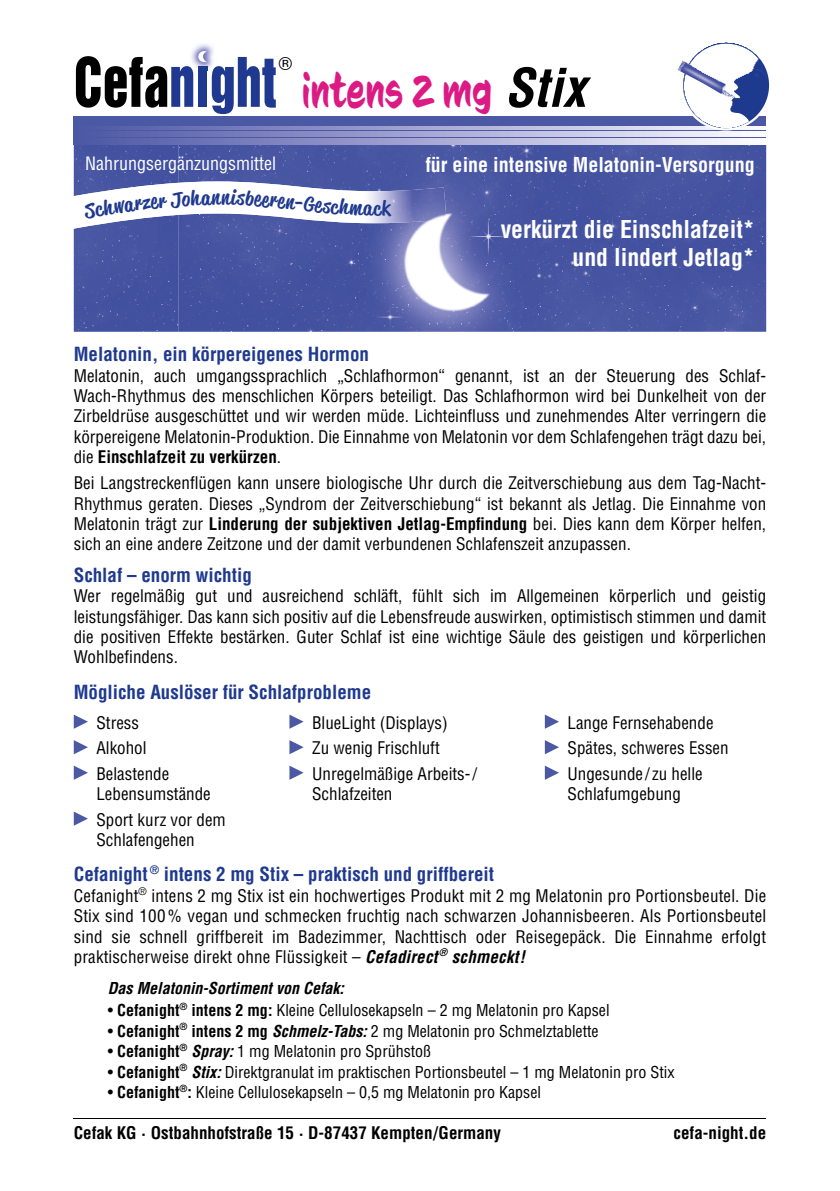
<style>
.page{position:relative;width:840px;height:1191px;background:#fff}
.page>*{position:absolute;margin:0;border:0;box-sizing:border-box;transform-origin:0 0}
.t1{font:62.4px "Helvetica Inserat";color:#1e398f;scale:.83 1}
.t2{font:46px "CC Sign Language";letter-spacing:.015em;color:#db1a84;scale:.83 1}
.t3{font:700 condensed 24px/28.8px "Helvetica";color:#fff;text-align:right}
.t4{font:700 condensed 20px "Helvetica";color:#fff}
.t5{font:500 20px "Reklame Script";color:#1e398f}
.t6{font:700 condensed 19px "Helvetica";color:#1e398f}
.t7{font:condensed 18px "Helvetica";color:#fff}
.t8{font:18px "Helvetica";color:#000}
.t9{font:condensed 17px/20.4px "Helvetica";color:#000;text-align:justify}
.t10{font:700 condensed 17px "Helvetica";color:#000}
.t11{font:condensed 16px "Helvetica";color:#000}
.t12{font:italic 700 condensed 16px "Helvetica";color:#000}
.s1{color:#000}
.s2{font-family:"Helvetica";font-weight:700;font-style:italic;font-stretch:condensed;font-size:52px;color:#000}
.s3{font-weight:700}
.s4{font-weight:700;font-style:italic}
</style>
<div class="page">
<div style="left:74px;top:145px;width:104px;height:187px;background:#4452a0"></div>
<hr style="left:74px;top:1117px;width:691px;height:1px;background:#000">
<img style="left:178px;top:145px;width:587px;height:187px">
<svg style="left:74px;top:116px;width:691px;height:23px;background:#626cb0"></svg>
<svg style="left:74px;top:139px;width:657px;height:6px;background:#9fa2d0"></svg>
<svg style="left:74px;top:132px;width:691px;height:4px;background:#a4a6d2"></svg>
<svg style="left:74px;top:126px;width:691px;height:3px;background:#a0a3d0"></svg>
<svg style="left:74px;top:714px;width:14px;height:15px"></svg>
<svg style="left:289px;top:714px;width:14px;height:15px"></svg>
<svg style="left:544px;top:714px;width:14px;height:15px"></svg>
<svg style="left:74px;top:740px;width:14px;height:14px"></svg>
<svg style="left:289px;top:740px;width:14px;height:14px"></svg>
<svg style="left:544px;top:740px;width:14px;height:14px"></svg>
<svg style="left:74px;top:765px;width:14px;height:15px"></svg>
<svg style="left:289px;top:765px;width:14px;height:15px"></svg>
<svg style="left:544px;top:765px;width:14px;height:15px"></svg>
<svg style="left:74px;top:811px;width:14px;height:14px"></svg>
<svg style="left:680px;top:40px;width:90px;height:90px"></svg>
<img style="left:686px;top:42px;width:39px;height:22px">
<img style="left:74px;top:183px;width:104px;height:46px">
<img style="left:178px;top:181px;width:268px;height:42px">
<img style="left:193px;top:44px;width:20px;height:27px">
<img style="left:212px;top:57px;width:3px;height:14px">
<svg style="left:189px;top:51px;width:18px;height:20px"></svg>
<svg style="left:83px;top:189px;width:138px;height:30px"></svg>
<svg style="left:231px;top:189px;width:160px;height:28px"></svg>
<h1 class="t1" style="left:74px;top:45px;width:245px"><span class="s1">Cefa</span>nıght</h1>
<p class="t8" style="left:279px;top:50px;width:15px">®</p>
<h2 class="t2" style="left:302px;top:66px;width:343px">INTENS 2 MG <span class="s2">Stix</span></h2>
<p class="t7" style="left:85px;top:152px;width:192px">Nahrungsergänzungsmittel</p>
<p class="t4" style="left:425px;top:152px;width:331px">für eine intensive Melatonin-Versorgung</p>
<p class="t5" style="left:221px;top:184px;width:10px">n</p>
<h3 class="t3" style="left:500px;top:214px;width:255px">verkürzt die Einschlafzeit* und lindert Jetlag*</h3>
<p class="t6" style="left:74px;top:342px;width:297px">Melatonin, ein körpereigenes Hormon</p>
<p class="t9" style="left:74px;top:365px;width:693px">Melatonin, auch umgangssprachlich „Schlafhormon“ genannt, ist an der Steuerung des Schlaf-Wach-Rhythmus des menschlichen Körpers beteiligt. Das Schlafhormon wird bei Dunkelheit von der Zirbeldrüse ausgeschüttet und wir werden müde. Lichteinfluss und zunehmendes Alter verringern die körpereigene Melatonin-Produktion. Die Einnahme von Melatonin vor dem Schlafengehen trägt dazu bei, die <span class="s3">Einschlafzeit zu verkürzen</span>.</p>
<p class="t9" style="left:74px;top:473px;width:693px">Bei Langstreckenflügen kann unsere biologische Uhr durch die Zeitverschiebung aus dem Tag-Nacht-Rhythmus geraten. Dieses „Syndrom der Zeitverschiebung“ ist bekannt als Jetlag. Die Einnahme von Melatonin trägt zur <span class="s3">Linderung der subjektiven Jetlag-Empfindung</span> bei. Dies kann dem Körper helfen, sich an eine andere Zeitzone und der damit verbundenen Schlafenszeit anzupassen.</p>
<p class="t6" style="left:74px;top:563px;width:179px">Schlaf – enorm wichtig</p>
<p class="t9" style="left:74px;top:585px;width:693px">Wer regelmäßig gut und ausreichend schläft, fühlt sich im Allgemeinen körperlich und geistig leistungsfähiger. Das kann sich positiv auf die Lebensfreude auswirken, optimistisch stimmen und damit die positiven Effekte bestärken. Guter Schlaf ist eine wichtige Säule des geistigen und körperlichen Wohlbefindens.</p>
<p class="t6" style="left:74px;top:679px;width:299px">Mögliche Auslöser für Schlafprobleme</p>
<p class="t9" style="left:96px;top:712px;width:44px">Stress</p>
<p class="t9" style="left:312px;top:712px;width:137px">BlueLight (Displays)</p>
<p class="t9" style="left:567px;top:712px;width:147px">Lange Fernseh abende</p>
<p class="t9" style="left:96px;top:738px;width:52px">Alkohol</p>
<p class="t9" style="left:312px;top:738px;width:129px">Zu wenig Frischluft</p>
<p class="t9" style="left:567px;top:738px;width:162px">Spätes, schweres Essen</p>
<p class="t9" style="left:96px;top:763px;width:116px">Belastende<br>Lebensumstände</p>
<p class="t9" style="left:312px;top:763px;width:166px">Unregelmäßige Arbeits- /<br>Schlafzeiten</p>
<p class="t9" style="left:567px;top:763px;width:137px">Ungesunde / zu helle<br>Schlafumgebung</p>
<p class="t9" style="left:96px;top:809px;width:131px">Sport kurz vor dem<br>Schlafengehen</p>
<p class="t6" style="left:74px;top:862px;width:421px">Cefanight <sup>®</sup> intens 2 mg Stix – praktisch und griffbereit</p>
<p class="t9" style="left:74px;top:885px;width:693px">Cefanight<sup>®</sup> intens 2 mg Stix ist ein hochwertiges Produkt mit 2 mg Melatonin pro Portionsbeutel. Die Stix sind 100 % vegan und schmecken fruchtig nach schwarzen Johannisbeeren. Als Portionsbeutel sind sie schnell griffbereit im Badezimmer, Nachttisch oder Reisegepäck. Die Einnahme erfolgt praktischerweise direkt ohne Flüssigkeit – <span class="s4">Cefadirect</span><sup>®</sup> <span class="s4">schmeckt!</span></p>
<p class="t12" style="left:108px;top:978px;width:238px">Das Melatonin-Sortiment von Cefak:</p>
<p class="t11" style="left:108px;top:1000px;width:503px">• <span class="s3">Cefanight</span><sup>®</sup> <span class="s3">intens 2 mg:</span> Kleine Cellulosekapseln – 2 mg Melatonin pro Kapsel</p>
<p class="t11" style="left:108px;top:1020px;width:492px">• <span class="s3">Cefanight</span><sup>®</sup> <span class="s3">intens 2 mg</span> <span class="s4">Schmelz-Tabs:</span> 2 mg Melatonin pro Schmelztablette</p>
<p class="t11" style="left:108px;top:1041px;width:325px">• <span class="s3">Cefanight</span><sup>®</sup> <span class="s4">Spray:</span> 1 mg Melatonin pro Sprühstoß</p>
<p class="t11" style="left:108px;top:1062px;width:568px">• <span class="s3">Cefanight</span><sup>®</sup> <span class="s4">Stix:</span> Direktgranulat im praktischen Portionsbeutel – 1 mg Melatonin pro Stix</p>
<p class="t11" style="left:108px;top:1082px;width:434px">• <span class="s3">Cefanight</span><sup>®</sup><span class="s3">:</span> Kleine Cellulosekapseln – 0,5 mg Melatonin pro Kapsel</p>
<p class="t10" style="left:74px;top:1122px;width:428px">Cefak KG · Ostbahnhofstraße 15 · D-87437 Kempten/Germany</p>
<p class="t10" style="left:673px;top:1122px;width:94px">cefa-night.de</p>
</div>
